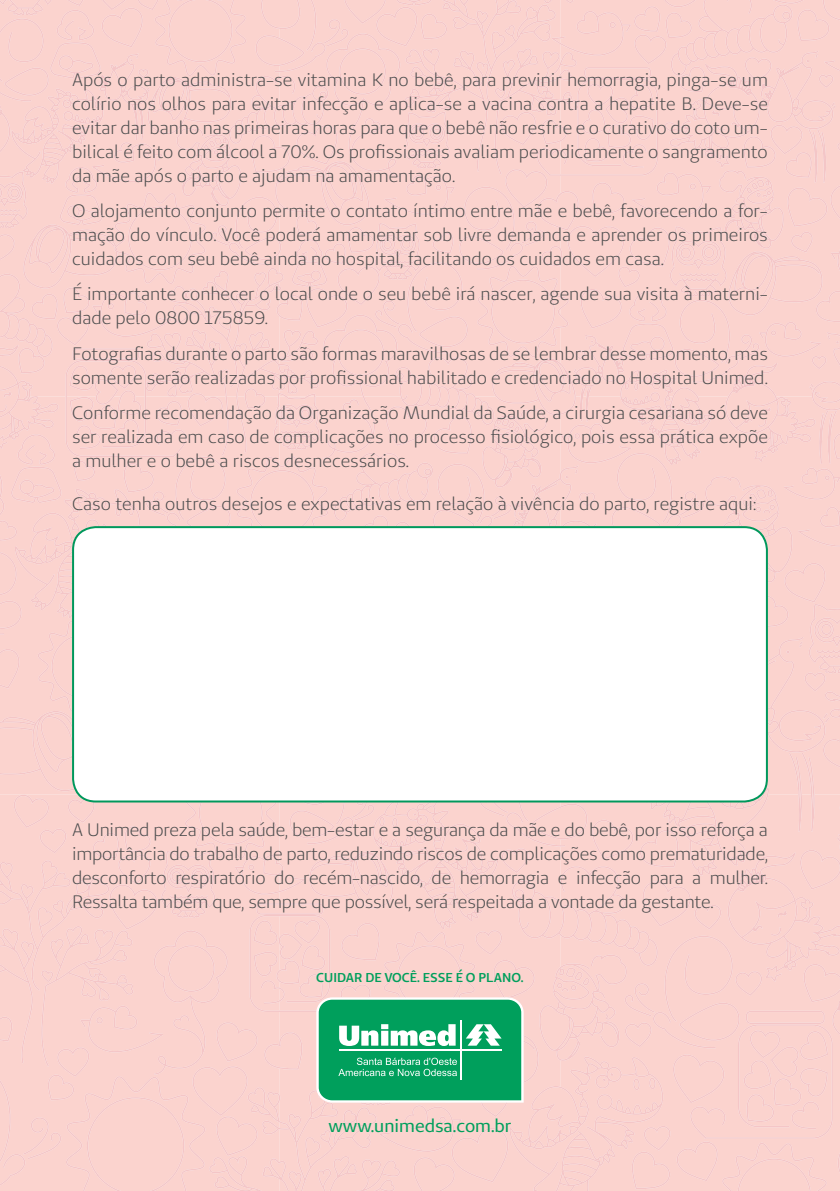
<style>
.page{position:relative;width:840px;height:1191px;background:#fff}
.page>*{position:absolute;margin:0;border:0;box-sizing:border-box;transform-origin:0 0}
.t1{font:18px/24px "Unimed Sans";color:#4b4c4d;text-align:justify}
.t2{font:18px "Unimed Sans";color:#009f5c}
.t3{font:600 12.8px "Unimed Sans";color:#009f5c}
</style>
<div class="page">
<div style="left:0;top:0;width:829px;height:363px;background:#fbd3ce"></div>
<div style="left:0;top:169px;width:827px;height:446px;background:#fbd3ce"></div>
<div style="left:0;top:615px;width:832px;height:574px;background:#fbd3ce"></div>
<div style="left:826px;top:799px;width:13px;height:392px;background:#fbd3ce"></div>
<div style="left:66px;top:767px;width:760px;height:424px;background:#fbd3ce"></div>
<div style="left:0;top:745px;width:761px;height:371px;background:#fbd3ce"></div>
<div style="left:209px;top:1087px;width:461px;height:104px;background:#fbd3ce"></div>
<div style="left:73px;top:527px;width:693px;height:274px;background:#fff;border-radius:23px"></div>
<div style="left:72px;top:526px;width:695px;height:276px;border:2px solid #00985c;border-radius:23px"></div>
<svg style="left:316px;top:997px;width:207px;height:105px;background:#32b17b"></svg>
<p class="t1" style="left:72px;top:67px;width:697px">Após o parto administra-se vitamina K no bebê, para previnir hemorragia, pinga-se um colírio nos olhos para evitar infecção e aplica-se a vacina contra a hepatite B. Deve-se evitar dar banho nas primeiras horas para que o bebê não resfrie e o curativo do coto um&shy;bilical é feito com álcool a 70%. Os profissionais avaliam periodicamente o sangramento da mãe após o parto e ajudam na amamentação.</p>
<p class="t1" style="left:72px;top:198px;width:697px">O alojamento conjunto permite o contato íntimo entre mãe e bebê, favorecendo a for&shy;mação do vínculo. Você poderá amamentar sob livre demanda e aprender os primeiros cuidados com seu bebê ainda no hospital, facilitando os cuidados em casa.</p>
<p class="t1" style="left:72px;top:282px;width:697px">É importante conhecer o local onde o seu bebê irá nascer, agende sua visita à materni&shy;dade pelo 0800 175859.</p>
<p class="t1" style="left:72px;top:341px;width:697px">Fotografias durante o parto são formas maravilhosas de se lembrar desse momento, mas somente serão realizadas por profissional habilitado e credenciado no Hospital Unimed.</p>
<p class="t1" style="left:72px;top:400px;width:697px">Conforme recomendação da Organização Mundial da Saúde, a cirurgia cesariana só deve ser realizada em caso de complicações no processo fisiológico, pois essa prática expõe a mulher e o bebê a riscos desnecessários.</p>
<p class="t1" style="left:72px;top:492px;width:685px">Caso tenha outros desejos e expectativas em relação à vivência do parto, registre aqui:</p>
<p class="t1" style="left:72px;top:817px;width:697px">A Unimed preza pela saúde, bem-estar e a segurança da mãe e do bebê, por isso reforça a importância do trabalho de parto, reduzindo riscos de complicações como prematuridade, desconforto respiratório do recém-nascido, de hemorragia e infecção para a mulher.<br>Ressalta também que, sempre que possível, será respeitada a vontade da gestante.</p>
<p class="t3" style="left:316px;top:969px;width:209px">CUIDAR DE VOCÊ. ESSE É O PLANO.</p>
<p class="t2" style="left:328px;top:1113px;width:184px">www.unimedsa.com.br</p>
</div>
